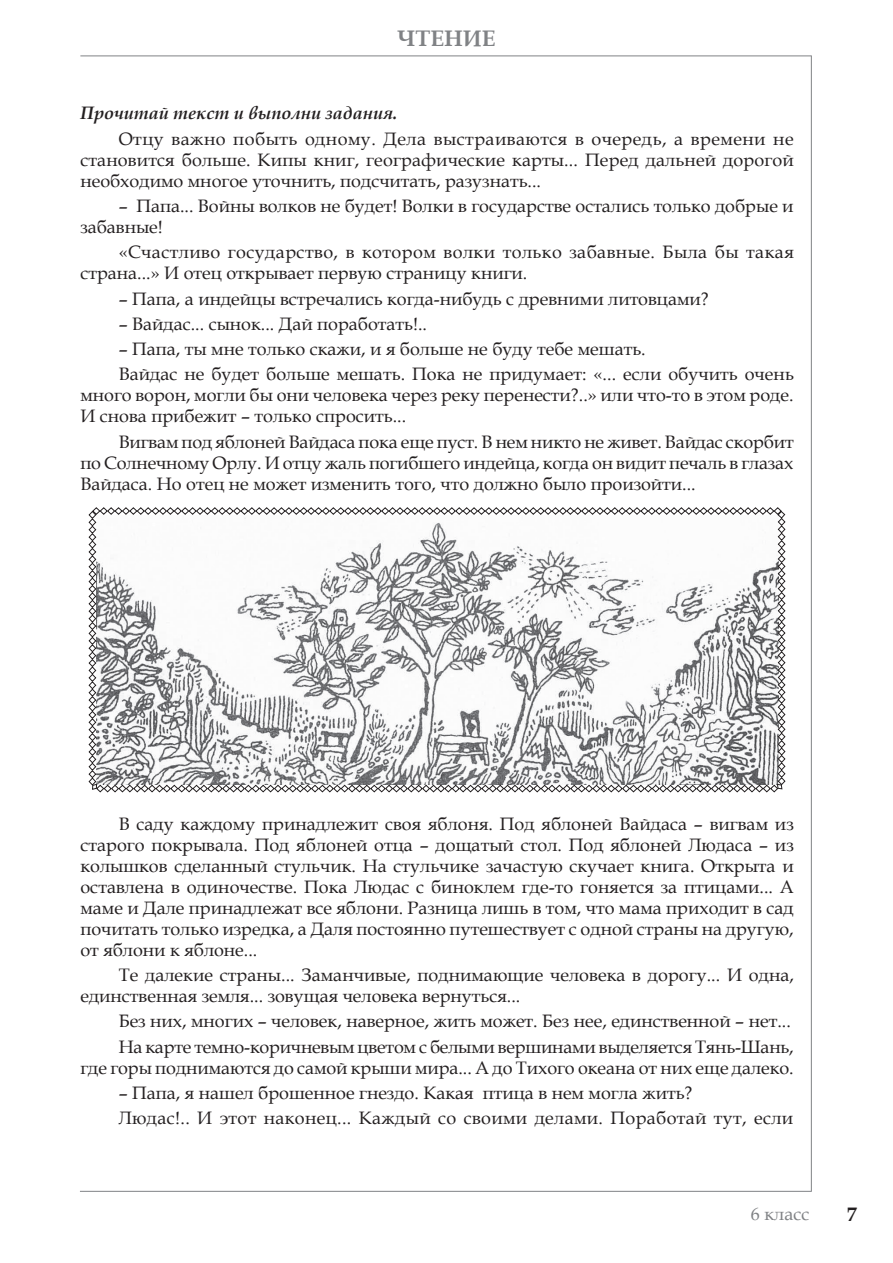
<style>
.page{position:relative;width:893px;height:1263px;background:#fff}
.page>*{position:absolute;margin:0;border:0;box-sizing:border-box;transform-origin:0 0}
.t1{font:700 22.5px "Book Antiqua";color:#808285}
.t2{font:700 19.5px "Book Antiqua";color:#231f20}
.t3{font:18px/21px "Book Antiqua";color:#231f20}
.t4{font:18px/25.2px "Book Antiqua";letter-spacing:.02em;color:#231f20}
.t5{font:18px/21px "Book Antiqua";letter-spacing:.025em;color:#231f20}
.t6{font:italic 700 18px "Book Antiqua";color:#231f20}
.t7{font:18px "Book Antiqua";color:#808285}
</style>
<div class="page">
<hr style="left:80px;top:56px;width:731px;height:1px;background:#808285">
<hr style="left:811px;top:56px;width:1px;height:1136px;background:#808285">
<hr style="left:80px;top:1191px;width:731px;height:1px;background:#808285">
<svg style="left:88px;top:507px;width:698px;height:286px"></svg>
<p class="t1" style="left:397px;top:23px;width:100px">ЧТЕНИЕ</p>
<p class="t6" style="left:80px;top:101px;width:319px">Прочитай текст и выполни задания.</p>
<p class="t3" style="left:80px;top:128px;width:715px;text-align:justify;text-indent:38px">Отцу важно побыть одному. Дела выстраиваются в очередь, а времени не становится больше. Кипы книг, географические карты... Перед дальней дорогой необходимо многое уточнить, подсчитать, разузнать...</p>
<p class="t3" style="left:80px;top:195px;width:715px;text-indent:38px">– Папа... Войны волков не будет! Волки в государстве остались только добрые и забавные!</p>
<p class="t5" style="left:80px;top:241px;width:715px;text-indent:38px">«Счастливо государство, в котором волки только забавные. Была бы такая страна...» И отец открывает первую страницу книги.</p>
<p class="t3" style="left:119px;top:287px;width:592px">– Папа, а индейцы встречались когда-нибудь с древними литовцами?</p>
<p class="t3" style="left:119px;top:313px;width:310px">– Вайдас... сынок... Дай поработать!..</p>
<p class="t3" style="left:119px;top:336px;width:677px;line-height:25.2px">– Папа, ты мне только скажи, и я больше не буду тебе мешать.<br>Вайдас не будет больше мешать. Пока не придумает: «... если обучить очень</p>
<p class="t3" style="left:80px;top:384px;width:715px">много ворон, могли бы они человека через реку перенести?..» или что-то в этом роде.<br>И снова прибежит – только спросить...</p>
<p class="t3" style="left:80px;top:430px;width:715px;text-align:justify;text-indent:38px">Вигвам под яблоней Вайдаса пока еще пуст. В нем никто не живет. Вайдас скорбит по Солнечному Орлу. И отцу жаль погибшего индейца, когда он видит печаль в глазах Вайдаса. Но отец не может изменить того, что должно было произойти...</p>
<p class="t3" style="left:80px;top:813px;width:715px;text-align:justify;text-indent:38px">В саду каждому принадлежит своя яблоня. Под яблоней Вайдаса – вигвам из старого покрывала. Под яблоней отца – дощатый стол. Под яблоней Людаса – из колышков cделанный стульчик. На стульчике зачастую скучает книга. Открыта и оставлена в одиночестве. Пока Людас с биноклем где-то гоняется за птицами... А маме и Дале принадлежат все яблони. Разница лишь в том, что мама приходит в сад почитать только изредка, а Даля постоянно путешествует с одной страны на другую, от яблони к яблоне...</p>
<p class="t3" style="left:80px;top:964px;width:715px;text-indent:38px">Те далекие страны... Заманчивые, поднимающие человека в дорогу... И одна, единственная земля... зовущая человека вернуться...</p>
<p class="t3" style="left:119px;top:1008px;width:676px;line-height:25.2px">Без них, многих – человек, наверное, жить может. Без нее, единственной – нет...<br>На карте темно-коричневым цветом с белыми вершинами выделяется Тянь-Шань,</p>
<p class="t3" style="left:80px;top:1057px;width:715px">где горы поднимаются до самой крыши мира... А до Тихого океана от них еще далеко.</p>
<p class="t4" style="left:119px;top:1080px;width:676px">– Папа, я нашел брошенное гнездо. Какая птица в нем могла жить?<br>Людас!.. И этот наконец... Каждый со своими делами. Поработай тут, если</p>
<p class="t7" style="left:751px;top:1201px;width:60px">6 класс</p>
<p class="t2" style="left:847px;top:1201px;width:11px">7</p>
</div>
